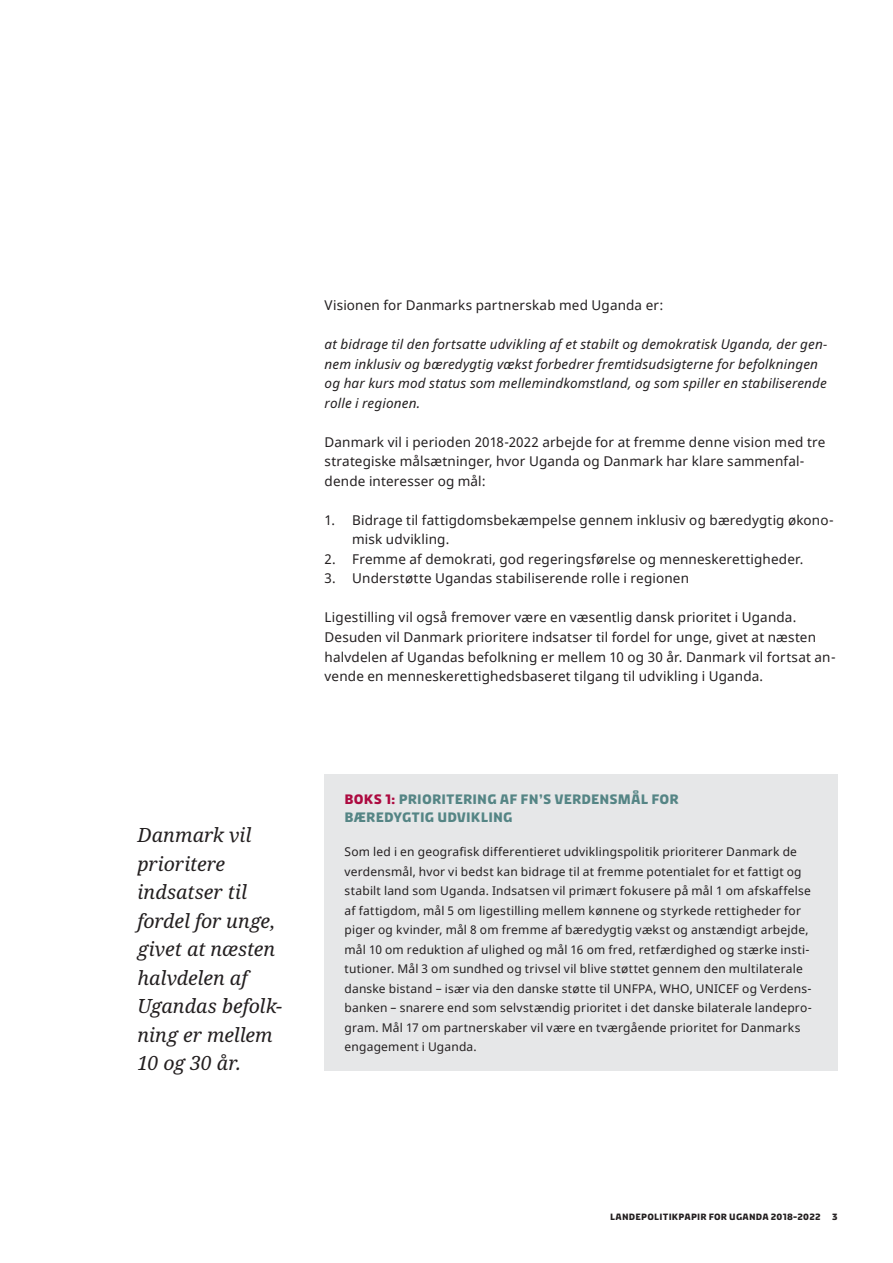
<style>
.page{position:relative;width:893px;height:1263px;background:#fff}
.page>*{position:absolute;margin:0;border:0;box-sizing:border-box;transform-origin:0 0}
.Citat{font:italic 19.5px/28.5px "Noto Serif";color:#231f20}
.Brød{font:13.5px/19.5px "Noto Sans";letter-spacing:.015em;color:#231f20}
.Brød-2{font:italic 13.5px/19.5px "Noto Sans";letter-spacing:.01em;color:#231f20}
.Boks_ru{font:700 13.5px/18px "Diplomacy";letter-spacing:.01em;color:#558585}
.Boks_br{font:12px/19.5px "Noto Sans";letter-spacing:.02em;color:#231f20}
.t1{font:700 9px "Diplomacy";letter-spacing:.025em;color:#231f20}
.s1{color:#ad0a40}
</style>
<div class="page">
<div style="left:325px;top:774px;width:513px;height:297px;background:#e6e7e8"></div>
<p class="Citat" style="left:137px;top:821px;width:146px">Danmark vil prioritere indsatser til fordel for unge, givet at næsten halvdelen af<br>Ugandas befolk&shy;ning er mellem<br>10 og 30 år.</p>
<p class="Brød" style="left:325px;top:296px;width:340px">Visionen for Danmarks partnerskab med Uganda er:</p>
<p class="Brød-2" style="left:325px;top:335px;width:504px">at bidrage til den fortsatte udvikling af et stabilt og demokratisk Uganda, der gen&shy;nem inklusiv og bæredygtig vækst forbedrer fremtidsudsigterne for befolkningen og har kurs mod status som mellemindkomstland, og som spiller en stabiliserende rolle i regionen.</p>
<p class="Brød" style="left:325px;top:433px;width:502px">Danmark vil i perioden 2018-2022 arbejde for at fremme denne vision med tre strategiske målsætninger, hvor Uganda og Danmark har klare sammenfal&shy;dende interesser og mål:</p>
<p class="Brød" style="left:352px;top:511px;width:483px;text-indent:-28px">1. Bidrage til fattigdomsbekæmpelse gennem inklusiv og bæredygtig økono&shy;misk udvikling.</p>
<p class="Brød" style="left:325px;top:550px;width:480px">2. Fremme af demokrati, god regeringsførelse og menneskerettigheder.</p>
<p class="Brød" style="left:325px;top:569px;width:366px">3. Understøtte Ugandas stabiliserende rolle i regionen</p>
<p class="Brød" style="left:325px;top:608px;width:512px">Ligestilling vil også fremover være en væsentlig dansk prioritet i Uganda.<br>Desuden vil Danmark prioritere indsatser til fordel for unge, givet at næsten halvdelen af Ugandas befolkning er mellem 10 og 30 år. Danmark vil fortsat an&shy;vende en menneskerettighedsbaseret tilgang til udvikling i Uganda.</p>
<p class="Boks_ru" style="left:345px;top:790px;width:336px"><span class="s1">BOKS 1:</span> PRIORITERING AF FN’S VERDENSMÅL FOR<br>BÆREDYGTIG UDVIKLING</p>
<p class="Boks_br" style="left:345px;top:842px;width:469px">Som led i en geografisk differentieret udviklingspolitik prioriterer Danmark de verdensmål, hvor vi bedst kan bidrage til at fremme potentialet for et fattigt og stabilt land som Uganda. Indsatsen vil primært fokusere på mål 1 om afskaffelse af fattigdom, mål 5 om ligestilling mellem kønnene og styrkede rettigheder for piger og kvinder, mål 8 om fremme af bæredygtig vækst og anstændigt arbejde, mål 10 om reduktion af ulighed og mål 16 om fred, retfærdighed og stærke insti&shy;tutioner. Mål 3 om sundhed og trivsel vil blive støttet gennem den multilaterale danske bistand – især via den danske støtte til UNFPA, WHO, UNICEF og Verdens&shy;banken – snarere end som selvstændig prioritet i det danske bilaterale landepro&shy;gram. Mål 17 om partnerskaber vil være en tværgående prioritet for Danmarks engagement i Uganda.</p>
<p class="t1" style="left:610px;top:1211px;width:212px">LANDEPOLITIKPAPIR FOR UGANDA 2018-2022</p>
<p class="t1" style="left:832px;top:1211px;width:7px">3</p>
</div>
